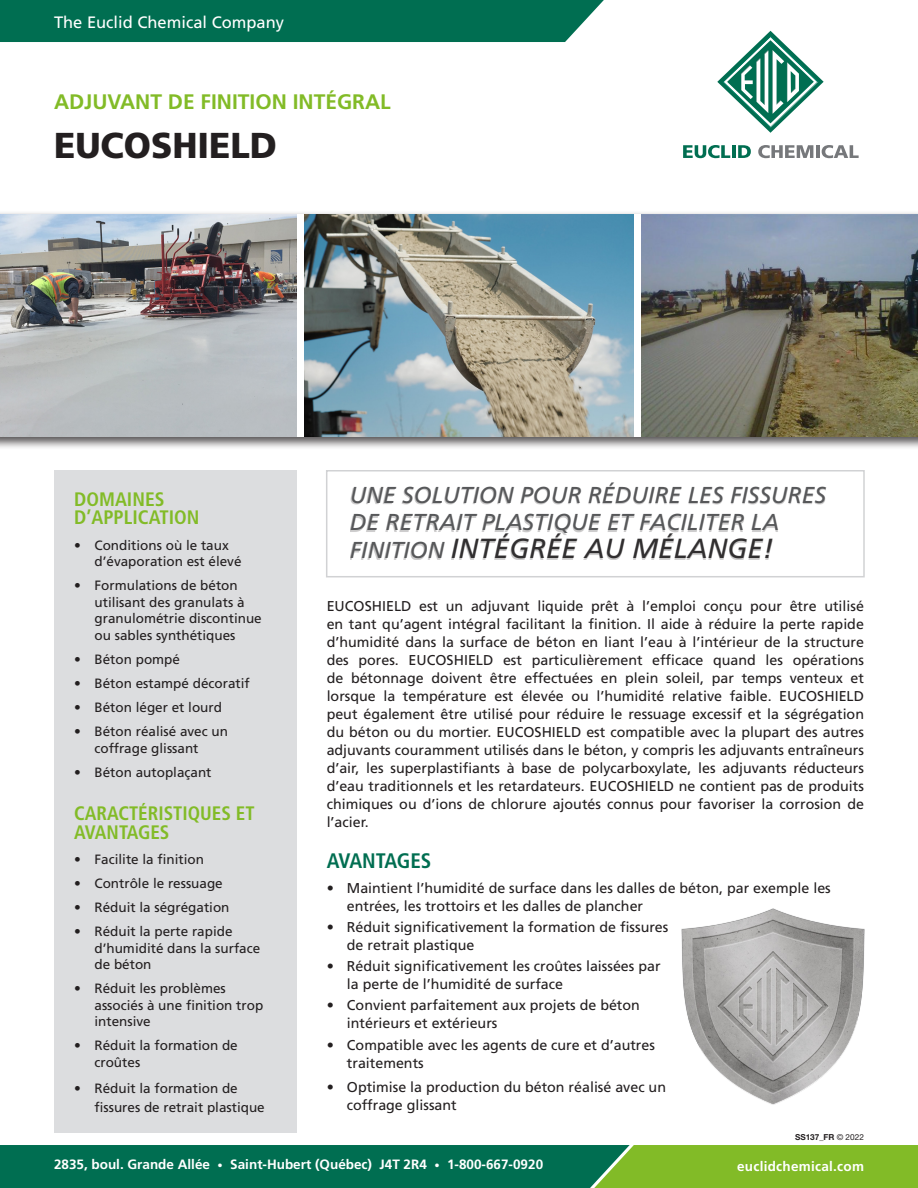
<style>
.page{position:relative;width:918px;height:1188px;background:#fff}
.page>*{position:absolute;margin:0;border:0;box-sizing:border-box;transform-origin:0 0}
.t1{font:900 36px "Frutiger LT Std";color:#231f20}
.t2{font:italic 27.6px "Frutiger LT Std";color:#312f30}
.t3{font:italic 23.1px/27.6px "Frutiger LT Std";color:#57585a}
.t4{font:700 21px "Frutiger LT Std";color:#82bb27}
.t5{font:700 condensed 21px "Frutiger LT Std";letter-spacing:-.015em;color:#006e51}
.t6{font:700 condensed 19.5px/18.8px "Frutiger LT Std";color:#82bb27}
.t7{font:16.5px "Frutiger LT Std";color:#fff}
.t8{font:14.25px/18px "Frutiger LT Std";color:#231f20}
.t9{font:13.5px/16.5px "Frutiger LT Std";color:#231f20}
.t10{font:700 13.5px "Frutiger LT Std";color:#fff}
.t11{font:700 13.5px "Frutiger LT Std";letter-spacing:.02em;color:#fff}
.t12{font:700 8.25px "Helvetica Neue LT Std";color:#231f20}
.s1{font-size:23.1px;color:#57585a}
.s2{font-weight:400}
.s3{font-size:10.5px}
</style>
<div class="page">
<div style="left:0;top:0;width:604px;height:42px;background:#006e51"></div>
<svg style="left:0;top:1145px;width:918px;height:43px;background:#2b8744"></svg>
<svg style="left:717px;top:31px;width:107px;height:102px"></svg>
<svg style="left:683px;top:145px;width:47px;height:13px"></svg>
<hr style="left:732px;top:145px;width:4px;height:13px;background:#006e51">
<svg style="left:738px;top:145px;width:13px;height:13px"></svg>
<svg style="left:758px;top:145px;width:55px;height:13px"></svg>
<hr style="left:816px;top:145px;width:4px;height:13px;background:#76787b">
<svg style="left:822px;top:145px;width:37px;height:13px"></svg>
<div style="left:0;top:211px;width:918px;height:239px;background:#231f20;opacity:.75"></div>
<div style="left:326px;top:470px;width:539px;height:107px;border:2px solid #d1d2d4"></div>
<div style="left:54px;top:471px;width:243px;height:662px;background:#dcdddf"></div>
<img style="left:305px;top:214px;width:328px;height:223px">
<img style="left:0;top:214px;width:297px;height:223px">
<img style="left:641px;top:214px;width:277px;height:223px">
<div style="left:350px;top:483px;width:476px;height:77px;background:#231f20;opacity:.24"></div>
<img style="left:681px;top:908px;width:184px;height:197px">
<p class="t7" style="left:54px;top:13px;width:232px">The Euclid Chemical Company</p>
<p class="t4" style="left:54px;top:89px;width:338px">ADJUVANT DE FINITION INTÉGRAL</p>
<p class="t1" style="left:54px;top:123px;width:225px">EUCOSHIELD</p>
<p class="t6" style="left:74px;top:490px;width:127px">DOMAINES<br>D’APPLICATION</p>
<p class="t9" style="left:94px;top:537px;width:149px;text-indent:-20px">• Conditions où le taux d’évaporation est élevé</p>
<p class="t9" style="left:94px;top:577px;width:169px;text-indent:-20px">• Formulations de béton utilisant des granulats à granulométrie discontinue ou sables synthétiques</p>
<p class="t9" style="left:74px;top:651px;width:107px">• Béton pompé</p>
<p class="t9" style="left:74px;top:675px;width:177px">• Béton estampé décoratif</p>
<p class="t9" style="left:74px;top:699px;width:149px">• Béton léger et lourd</p>
<p class="t9" style="left:94px;top:723px;width:135px;text-indent:-20px">• Béton réalisé avec un coffrage glissant</p>
<p class="t9" style="left:74px;top:764px;width:139px">• Béton autoplaçant</p>
<p class="t6" style="left:74px;top:804px;width:182px">CARACTÉRISTIQUES ET<br>AVANTAGES</p>
<p class="t9" style="left:74px;top:851px;width:131px">• Facilite la finition</p>
<p class="t9" style="left:74px;top:875px;width:150px">• Contrôle le ressuage</p>
<p class="t9" style="left:74px;top:899px;width:157px">• Réduit la ségrégation</p>
<p class="t9" style="left:94px;top:923px;width:167px;text-indent:-20px">• Réduit la perte rapide d’humidité dans la surface de béton</p>
<p class="t9" style="left:94px;top:981px;width:170px;text-indent:-20px">• Réduit les problèmes associés à une finition trop intensive</p>
<p class="t9" style="left:94px;top:1038px;width:145px;text-indent:-20px">• Réduit la formation de croûtes</p>
<p class="t9" style="left:94px;top:1079px;width:172px;line-height:18.8px;text-indent:-20px">• Réduit la formation de fissures de retrait plastique</p>
<p class="t3" style="left:350px;top:481px;width:478px">UNE SOLUTION POUR RÉDUIRE LES FISSURES<br>DE RETRAIT PLASTIQUE ET FACILITER LA</p>
<p class="t2" style="left:350px;top:532px;width:425px"><span class="s1">FINITION</span> INTÉGRÉE AU MÉLANGE!</p>
<p class="t8" style="left:327px;top:597px;width:539px;text-align:justify">EUCOSHIELD est un adjuvant liquide prêt à l’emploi conçu pour être utilisé en tant qu’agent intégral facilitant la finition. Il aide à réduire la perte rapide d’humidité dans la surface de béton en liant l’eau à l’intérieur de la structure des pores. EUCOSHIELD est particulièrement efficace quand les opérations de bétonnage doivent être effectuées en plein soleil, par temps venteux et lorsque la température est élevée ou l’humidité relative faible. EUCOSHIELD peut également être utilisé pour réduire le ressuage excessif et la ségrégation du béton ou du mortier. EUCOSHIELD est compatible avec la plupart des autres adjuvants couramment utilisés dans le béton, y compris les adjuvants entraîneurs d’air, les superplastifiants à base de polycarboxylate, les adjuvants réducteurs d’eau traditionnels et les retardateurs. EUCOSHIELD ne contient pas de produits chimiques ou d’ions de chlorure ajoutés connus pour favoriser la corrosion de l’acier.</p>
<p class="t5" style="left:327px;top:848px;width:106px">AVANTAGES</p>
<p class="t8" style="left:347px;top:879px;width:485px;text-indent:-20px">• Maintient l’humidité de surface dans les dalles de béton, par exemple les entrées, les trottoirs et les dalles de plancher</p>
<p class="t8" style="left:347px;top:918px;width:323px;text-indent:-20px">• Réduit significativement la formation de fissures de retrait plastique</p>
<p class="t8" style="left:347px;top:957px;width:315px;text-indent:-20px">• Réduit significativement les croûtes laissées par la perte de l’humidité de surface</p>
<p class="t8" style="left:347px;top:996px;width:294px;text-indent:-20px">• Convient parfaitement aux projets de béton intérieurs et extérieurs</p>
<p class="t8" style="left:347px;top:1036px;width:310px;text-indent:-20px">• Compatible avec les agents de cure et d’autres traitements</p>
<p class="t8" style="left:347px;top:1078px;width:321px;text-indent:-20px">• Optimise la production du béton réalisé avec un coffrage glissant</p>
<p class="t12" style="left:795px;top:1132px;width:70px">SS137_FR <span class="s2">© 2022</span></p>
<p class="t10" style="left:54px;top:1156px;width:491px">2835, boul. Grande Allée <span class="s3">•</span> Saint-Hubert (Québec) J4T 2R4 <span class="s3">•</span> 1-800-667-0920</p>
<p class="t11" style="left:737px;top:1158px;width:128px">euclidchemical.com</p>
</div>
